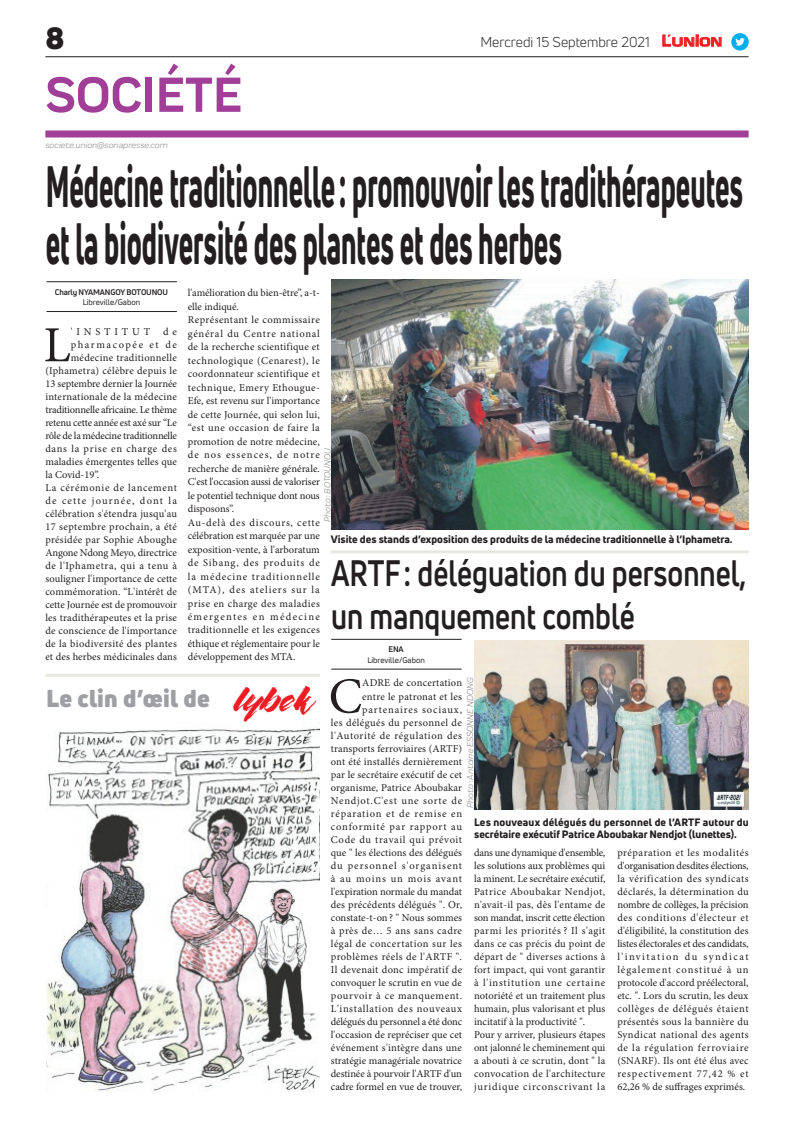
<style>
.page{position:relative;width:794px;height:1129px;background:#fff}
.page>*{position:absolute;margin:0;border:0;box-sizing:border-box;transform-origin:0 0}
.t1{font:800 57px/57px "Uni Neue";color:#231f20;scale:.48 1}
.t2{font:700 51px "Praktika";color:#a13e97}
.t3{font:50.5px "Minion Pro";color:#231f20}
.t4{font:700 36px/43.2px "Uni Neue";color:#231f20;scale:.8 1}
.t5{font:900 30px "Uni Neue";color:#231f20}
.t6{font:900 23.9px "Uni Neue";letter-spacing:.01em;color:#9e9fa3}
.t7{font:14px "Uni Neue";color:#231f20}
.t8{font:10.5px/13px "Minion Pro";letter-spacing:.02em;color:#231f20}
.t9{font:800 10.5px/12.6px "Uni Neue";color:#231f20}
.t10{font:10.5px "Minion Pro";letter-spacing:-.02em;color:#231f20}
.t11{font:10.5px "Minion Pro";letter-spacing:-.025em;color:#231f20}
.t12{font:10.5px "Minion Pro";letter-spacing:-.005em;color:#231f20}
.t13{font:10.5px "Minion Pro";letter-spacing:-.01em;color:#231f20}
.t14{font:10.5px "Minion Pro";letter-spacing:-.015em;color:#231f20}
.t15{font:10.5px "Minion Pro";letter-spacing:.05em;color:#231f20}
.t16{font:10.5px "Minion Pro";letter-spacing:.065em;color:#231f20}
.t17{font:10.5px "Minion Pro";letter-spacing:.06em;color:#231f20}
.t18{font:10.5px "Minion Pro";letter-spacing:.11em;color:#231f20}
.t19{font:10.5px "Minion Pro";letter-spacing:.145em;color:#231f20}
.t20{font:10.5px "Minion Pro";color:#231f20}
.t21{font:10.5px "Minion Pro";letter-spacing:.365em;color:#231f20}
.t22{font:italic 9px "Praktika";color:#818386}
.t23{font:8px "Uni Neue";color:#231f20}
.t24{font:700 8px "Uni Neue";letter-spacing:-.02em;color:#231f20}
.s1{font-family:"Eurostile";font-weight:600;font-size:14.9px;color:#ee1d23}
.s2{font-family:"Eurostile";font-weight:600;font-size:11.4px;color:#ee1d23}
.s3{font-family:"The Flower City";font-weight:400;font-size:37.7px;color:#ee1d23}
.s4{font-family:"Minion Pro";font-weight:400;font-size:50.5px;color:#231f20}
</style>
<div class="page">
<hr style="left:45px;top:56px;width:703px;height:1px;background:#231f20">
<div style="left:45px;top:130px;width:703px;height:7px;background:#a13e97"></div>
<svg style="left:662px;top:34px;width:60px;height:13px"></svg>
<div style="left:731px;top:33px;width:17px;height:18px;background:#00aeef;border-radius:50%"></div>
<svg style="left:735px;top:38px;width:10px;height:8px"></svg>
<hr style="left:45px;top:673px;width:275px;height:3px;background:#e7e8e2">
<img style="left:46px;top:722px;width:274px;height:369px">
<hr style="left:331px;top:668px;width:130px;height:1px;background:#231f20">
<hr style="left:331px;top:639px;width:130px;height:1px;background:#231f20">
<img style="left:474px;top:640px;width:275px;height:169px">
<hr style="left:331px;top:550px;width:417px;height:3px;background:#e7e8e2">
<hr style="left:46px;top:311px;width:131px;height:1px;background:#231f20">
<hr style="left:46px;top:281px;width:131px;height:1px;background:#231f20">
<img style="left:331px;top:279px;width:418px;height:250px">
<h3 class="t5" style="left:45px;top:17px;width:21px">8</h3>
<h2 class="t2" style="left:45px;top:54px;width:198px">SOCIÉTÉ</h2>
<p class="t22" style="left:45px;top:139px;width:124px">societe.union@sonapresse.com</p>
<h3 class="t7" style="left:480px;top:33px;width:243px">Mercredi 15 Septembre 2021 <span class="s1">L</span><span class="s2">UNION</span></h3>
<h1 class="t1" style="left:46px;top:157px;width:1454px">Médecine traditionnelle: promouvoir les tradithérapeutes et la biodiversité des plantes et des herbes</h1>
<p class="t24" style="left:55px;top:287px;width:115px">Charly NYAMANGOY BOTOUNOU</p>
<p class="t23" style="left:83px;top:297px;width:59px">Libreville/Gabon</p>
<p class="t8" style="left:188px;top:286px;width:134px;line-height:13.5px">l'amélioration du bien-être”, a-t&shy;elle indiqué.<br>Représentant le commissaire général du Centre national de la recherche scientifique et technologique (Cenarest), le coordonnateur scientifique et technique, Emery Ethougue-<br>Efe, est revenu sur l'importance de cette Journée, qui selon lui, “est une occasion de faire la promotion de notre médecine, de nos essences, de notre recherche de manière générale.<br>C'est l'occasion aussi de valoriser le potentiel technique dont nous disposons”.<br>Au-delà des discours, cette célébration est marquée par une exposition-vente, à l'arboratum de Sibang, des produits de la médecine traditionnelle (MTA), des ateliers sur la prise en charge des maladies émergentes en médecine traditionnelle et les exigences éthique et réglementaire pour le développement des MTA.</p>
<h3 class="t3" style="left:44px;top:311px;width:29px">L</h3>
<p class="t21" style="left:71px;top:325px;width:108px">'INSTITUT de</p>
<p class="t19" style="left:71px;top:338px;width:108px">pharmacopée et de</p>
<p class="t8" style="left:71px;top:351px;width:108px">médecine traditionnelle</p>
<p class="t8" style="left:45px;top:364px;width:133px">(Iphametra) célèbre depuis le</p>
<p class="t12" style="left:45px;top:377px;width:133px">13 septembre dernier la Journée</p>
<p class="t8" style="left:45px;top:390px;width:133px">internationale de la médecine</p>
<p class="t10" style="left:45px;top:403px;width:133px">traditionnelle africaine. Le thème</p>
<p class="t10" style="left:45px;top:416px;width:133px">retenu cette année est axé sur “Le</p>
<p class="t11" style="left:45px;top:429px;width:133px">rôle de la médecine traditionnelle</p>
<p class="t16" style="left:45px;top:442px;width:133px">dans la prise en charge des</p>
<p class="t8" style="left:45px;top:455px;width:133px">maladies émergentes telles que</p>
<p class="t20" style="left:45px;top:468px;width:56px">la Covid-19”.</p>
<p class="t17" style="left:45px;top:481px;width:133px">La cérémonie de lancement</p>
<p class="t18" style="left:45px;top:494px;width:133px">de cette journée, dont la</p>
<p class="t8" style="left:45px;top:507px;width:133px">célébration s'étendra jusqu'au</p>
<p class="t8" style="left:45px;top:520px;width:133px">17 septembre prochain, a été</p>
<p class="t8" style="left:45px;top:533px;width:133px">présidée par Sophie Aboughe</p>
<p class="t14" style="left:45px;top:546px;width:133px">Angone Ndong Meyo, directrice</p>
<p class="t15" style="left:45px;top:559px;width:133px">de l'Iphametra, qui a tenu à</p>
<p class="t8" style="left:45px;top:572px;width:133px">souligner l'importance de cette</p>
<p class="t8" style="left:45px;top:585px;width:133px">commémoration. “L'intérêt de</p>
<p class="t13" style="left:45px;top:598px;width:133px">cette Journée est de promouvoir</p>
<p class="t8" style="left:45px;top:611px;width:133px">les tradithérapeutes et la prise</p>
<p class="t8" style="left:45px;top:624px;width:133px">de conscience de l'importance</p>
<p class="t8" style="left:45px;top:637px;width:133px">de la biodiversité des plantes</p>
<p class="t8" style="left:45px;top:650px;width:133px">et des herbes médicinales dans</p>
<p class="t22" style="left:321px;top:522px;width:75px;rotate:-90deg">Photo : BOTOUNOU</p>
<p class="t9" style="left:331px;top:533px;width:403px">Visite des stands d’exposition des produits de la médecine traditionnelle à l’Iphametra.</p>
<h3 class="t4" style="left:331px;top:550px;width:520px">ARTF: déléguation du personnel, un manquement comblé</h3>
<p class="t24" style="left:388px;top:644px;width:17px">ENA</p>
<p class="t23" style="left:367px;top:654px;width:59px">Libreville/Gabon</p>
<p class="t22" style="left:464px;top:807px;width:132px;rotate:-90deg">Photo : Antoine ESSONNE NDONG</p>
<h3 class="t6" style="left:46px;top:681px;width:317px">Le clin d’œil de <span class="s3">lybek</span> <span class="s4">C</span></h3>
<p class="t8" style="left:331px;top:676px;width:133px;text-align:right">ADRE de concertation<br>entre le patronat et les partenaires sociaux,<br>les délégués du personnel de l'Autorité de régulation des transports ferroviaires (ARTF) ont été installés dernièrement par le secrétaire exécutif de cet organisme, Patrice Aboubakar<br>Nendjot.C'est une sorte de réparation et de remise en conformité par rapport au<br>Code du travail qui prévoit que " les élections des délégués du personnel s'organisent à au moins un mois avant l'expiration normale du mandat des précédents délégués ". Or, constate-t-on ? " Nous sommes à près de… 5 ans sans cadre légal de concertation sur les problèmes réels de l'ARTF ".<br>Il devenait donc impératif de convoquer le scrutin en vue de pourvoir à ce manquement.<br>L'installation des nouveaux délégués du personnel a été donc l'occasion de repréciser que cet événement s'intègre dans une stratégie managériale novatrice destinée à pourvoir l'ARTF d'un cadre formel en vue de trouver,</p>
<p class="t9" style="left:474px;top:815px;width:276px">Les nouveaux délégués du personnel de l’ARTF autour du secrétaire exécutif Patrice Aboubakar Nendjot (lunettes).</p>
<p class="t8" style="left:474px;top:845px;width:133px">dans une dynamique d'ensemble, les solutions aux problèmes qui la minent. Le secrétaire exécutif,<br>Patrice Aboubakar Nendjot, n'avait-il pas, dès l'entame de son mandat, inscrit cette élection parmi les priorités ? Il s'agit dans ce cas précis du point de départ de " diverses actions à fort impact, qui vont garantir à l'institution une certaine notoriété et un traitement plus humain, plus valorisant et plus incitatif à la productivité ".<br>Pour y arriver, plusieurs étapes ont jalonné le cheminement qui a abouti à ce scrutin, dont " la convocation de l'architecture juridique circonscrivant la</p>
<p class="t8" style="left:617px;top:845px;width:133px;text-align:justify">préparation et les modalités d'organisation desdites élections, la vérification des syndicats déclarés, la détermination du nombre de collèges, la précision des conditions d'électeur et d'éligibilité, la constitution des listes électorales et des candidats, l'invitation du syndicat légalement constitué à un protocole d'accord préélectoral, etc. ". Lors du scrutin, les deux collèges de délégués étaient présentés sous la bannière du Syndicat national des agents de la régulation ferroviaire (SNARF). Ils ont été élus avec respectivement 77,42 % et 62,26 % de suffrages exprimés.</p>
</div>
